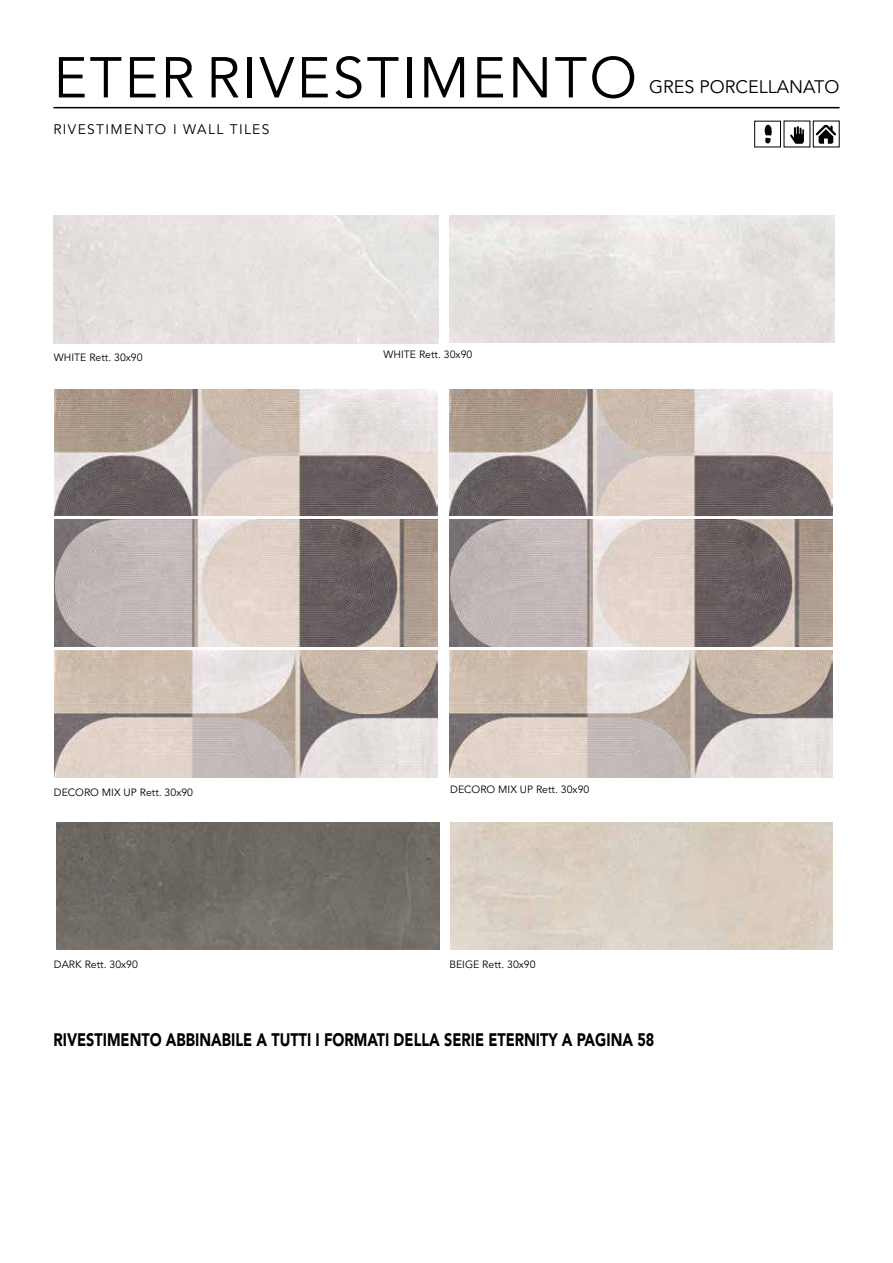
<style>
.page{position:relative;width:893px;height:1263px;background:#fff}
.page>*{position:absolute;margin:0;border:0;box-sizing:border-box;transform-origin:0 0}
.t1{font:57px "Avenir LT Std";letter-spacing:.04em;color:#000}
.t2{font:900 18px "Avenir LT Std";color:#000;scale:.8 1}
.t3{font:18px "Avenir LT Std";color:#000}
.t4{font:13.8px "Avenir LT Std";letter-spacing:.1em;color:#000}
.t5{font:10.5px "Avenir LT Std";color:#000}
</style>
<div class="page">
<img style="left:450px;top:520px;width:382px;height:126px">
<img style="left:450px;top:651px;width:382px;height:126px">
<img style="left:450px;top:389px;width:382px;height:127px">
<img style="left:56px;top:823px;width:384px;height:126px">
<img style="left:55px;top:520px;width:382px;height:126px">
<img style="left:55px;top:651px;width:382px;height:126px">
<img style="left:55px;top:389px;width:382px;height:127px">
<svg style="left:790px;top:126px;width:14px;height:18px"></svg>
<svg style="left:816px;top:125px;width:20px;height:19px"></svg>
<div style="left:754px;top:121px;width:27px;height:26px;border:1px solid #000"></div>
<svg style="left:764px;top:125px;width:8px;height:19px"></svg>
<hr style="left:53px;top:107px;width:786px;height:1px;background:#000">
<p class="t1" style="left:53px;top:45px;width:585px">ETER RIVESTIMENTO</p>
<p class="t4" style="left:53px;top:121px;width:218px">RIVESTIMENTO I WALL TILES</p>
<p class="t3" style="left:649px;top:76px;width:192px">GRES PORCELLANATO</p>
<p class="t5" style="left:54px;top:351px;width:90px">WHITE Rett. 30x90</p>
<p class="t5" style="left:384px;top:349px;width:90px">WHITE Rett. 30x90</p>
<p class="t5" style="left:54px;top:786px;width:141px">DECORO MIX UP Rett. 30x90</p>
<p class="t5" style="left:450px;top:784px;width:141px">DECORO MIX UP Rett. 30x90</p>
<p class="t5" style="left:54px;top:958px;width:86px">DARK Rett. 30x90</p>
<p class="t5" style="left:449px;top:958px;width:88px">BEIGE Rett. 30x90</p>
<p class="t2" style="left:53px;top:1029px;width:753px">RIVESTIMENTO ABBINABILE A TUTTI I FORMATI DELLA SERIE ETERNITY A PAGINA 58</p>
</div>
